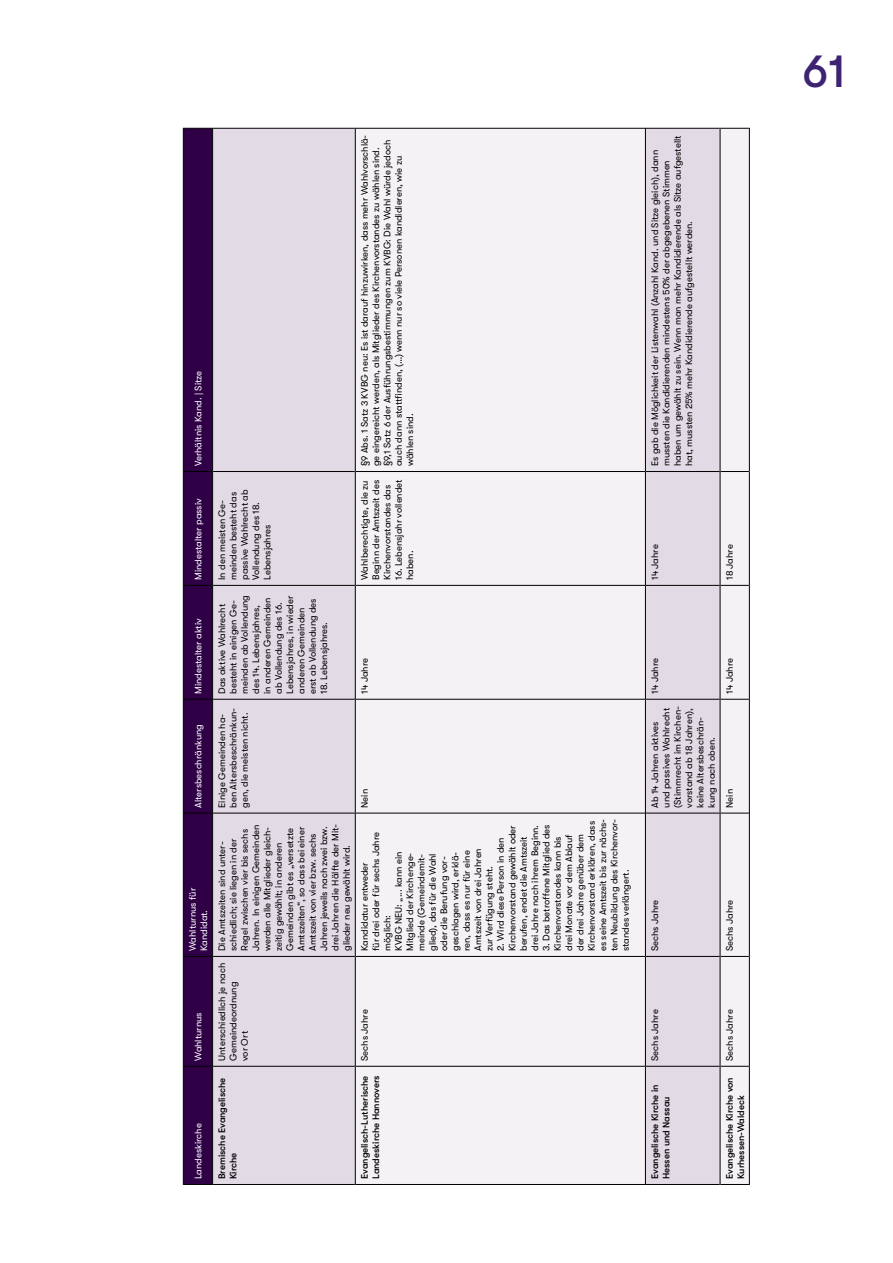
<style>
.page{position:relative;width:893px;height:1263px;background:#fff}
.page>*{position:absolute;margin:0;border:0;box-sizing:border-box;transform-origin:0 0}
.t1{font:500 45px "GT Walsheim Pro";color:#3d2371}
.t2{font:9.45px/11.4px "GT Walsheim Pro";color:#000}
.t3{font:500 9.45px/11.4px "GT Walsheim Pro";color:#000}
.t4{font:9.45px/11.4px "GT Walsheim Pro";color:#fff}
</style>
<div class="page">
<div style="left:213px;top:129px;width:142px;height:1055px;background:#e2dbe5"></div>
<svg style="left:356px;top:129px;width:393px;height:1055px;fill:#f5f2f6"></svg>
<div style="left:183px;top:128px;width:29px;height:1057px;background:#2f0046"></div>
<hr style="left:212px;top:1066px;width:1px;height:119px;background:#000">
<hr style="left:213px;top:1184px;width:142px;height:1px;background:#000">
<hr style="left:212px;top:956px;width:1px;height:110px;background:#000">
<hr style="left:213px;top:1066px;width:142px;height:1px;background:#000">
<hr style="left:212px;top:813px;width:1px;height:143px;background:#000">
<hr style="left:213px;top:956px;width:142px;height:1px;background:#000">
<hr style="left:212px;top:699px;width:1px;height:114px;background:#000">
<hr style="left:213px;top:813px;width:142px;height:1px;background:#000">
<hr style="left:212px;top:585px;width:1px;height:114px;background:#000">
<hr style="left:213px;top:699px;width:142px;height:1px;background:#000">
<hr style="left:212px;top:471px;width:1px;height:114px;background:#000">
<hr style="left:213px;top:585px;width:142px;height:1px;background:#000">
<hr style="left:212px;top:128px;width:1px;height:343px;background:#000">
<hr style="left:213px;top:471px;width:142px;height:1px;background:#000">
<hr style="left:213px;top:128px;width:142px;height:1px;background:#000">
<hr style="left:355px;top:1066px;width:1px;height:119px;background:#000">
<hr style="left:356px;top:1184px;width:289px;height:1px;background:#000">
<hr style="left:355px;top:956px;width:1px;height:110px;background:#000">
<hr style="left:356px;top:1066px;width:289px;height:1px;background:#000">
<hr style="left:355px;top:813px;width:1px;height:143px;background:#000">
<hr style="left:356px;top:956px;width:289px;height:1px;background:#000">
<hr style="left:355px;top:699px;width:1px;height:114px;background:#000">
<hr style="left:356px;top:813px;width:289px;height:1px;background:#000">
<hr style="left:355px;top:585px;width:1px;height:114px;background:#000">
<hr style="left:356px;top:699px;width:289px;height:1px;background:#000">
<hr style="left:355px;top:471px;width:1px;height:114px;background:#000">
<hr style="left:356px;top:585px;width:289px;height:1px;background:#000">
<hr style="left:355px;top:128px;width:1px;height:343px;background:#000">
<hr style="left:356px;top:471px;width:289px;height:1px;background:#000">
<hr style="left:356px;top:128px;width:289px;height:1px;background:#000">
<hr style="left:645px;top:1066px;width:1px;height:119px;background:#000">
<hr style="left:646px;top:1184px;width:74px;height:1px;background:#000">
<hr style="left:645px;top:956px;width:1px;height:110px;background:#000">
<hr style="left:646px;top:1066px;width:74px;height:1px;background:#000">
<hr style="left:645px;top:813px;width:1px;height:143px;background:#000">
<hr style="left:646px;top:956px;width:74px;height:1px;background:#000">
<hr style="left:645px;top:699px;width:1px;height:114px;background:#000">
<hr style="left:646px;top:813px;width:74px;height:1px;background:#000">
<hr style="left:645px;top:585px;width:1px;height:114px;background:#000">
<hr style="left:646px;top:699px;width:74px;height:1px;background:#000">
<hr style="left:645px;top:471px;width:1px;height:114px;background:#000">
<hr style="left:646px;top:585px;width:74px;height:1px;background:#000">
<hr style="left:645px;top:128px;width:1px;height:343px;background:#000">
<hr style="left:646px;top:471px;width:74px;height:1px;background:#000">
<hr style="left:646px;top:128px;width:74px;height:1px;background:#000">
<hr style="left:720px;top:1066px;width:1px;height:119px;background:#000">
<svg style="left:720px;top:1184px;width:29px;height:1px"></svg>
<hr style="left:720px;top:956px;width:1px;height:110px;background:#000">
<svg style="left:720px;top:1066px;width:29px;height:1px"></svg>
<hr style="left:720px;top:813px;width:1px;height:143px;background:#000">
<svg style="left:720px;top:956px;width:29px;height:1px"></svg>
<hr style="left:720px;top:699px;width:1px;height:114px;background:#000">
<svg style="left:720px;top:813px;width:29px;height:1px"></svg>
<hr style="left:720px;top:585px;width:1px;height:114px;background:#000">
<svg style="left:720px;top:699px;width:29px;height:1px"></svg>
<hr style="left:720px;top:471px;width:1px;height:114px;background:#000">
<svg style="left:720px;top:585px;width:29px;height:1px"></svg>
<hr style="left:720px;top:128px;width:1px;height:343px;background:#000">
<svg style="left:720px;top:471px;width:29px;height:1px"></svg>
<svg style="left:720px;top:128px;width:29px;height:1px"></svg>
<hr style="left:749px;top:1066px;width:1px;height:119px;background:#000">
<hr style="left:749px;top:956px;width:1px;height:110px;background:#000">
<hr style="left:749px;top:813px;width:1px;height:143px;background:#000">
<hr style="left:749px;top:699px;width:1px;height:114px;background:#000">
<hr style="left:749px;top:585px;width:1px;height:114px;background:#000">
<hr style="left:749px;top:471px;width:1px;height:114px;background:#000">
<hr style="left:749px;top:128px;width:1px;height:343px;background:#000">
<p class="t4" style="left:193px;top:466px;width:97px;rotate:-90deg">Verhältnis Kand. | Sitze</p>
<p class="t4" style="left:193px;top:580px;width:83px;rotate:-90deg">Mindestalter passiv</p>
<p class="t4" style="left:193px;top:694px;width:77px;rotate:-90deg">Mindestalter aktiv</p>
<p class="t4" style="left:193px;top:808px;width:85px;rotate:-90deg">Altersbeschränkung</p>
<p class="t4" style="left:187px;top:951px;width:65px;rotate:-90deg">Wahlturnus für<br>Kandidat.</p>
<p class="t4" style="left:193px;top:1061px;width:50px;rotate:-90deg">Wahlturnus</p>
<p class="t4" style="left:193px;top:1179px;width:57px;rotate:-90deg">Landeskirche</p>
<p class="t2" style="left:216px;top:580px;width:92px;rotate:-90deg">In den meisten Ge&shy;meinden besteht das passive Wahlrecht ab<br>Vollendung des 18.<br>Lebensjahres</p>
<p class="t2" style="left:216px;top:694px;width:100px;rotate:-90deg">Das aktive Wahlrecht besteht in einigen Ge&shy;meinden ab Vollendung des 14. Lebensjahres,<br>in anderen Gemeinden ab Vollendung des 16.<br>Lebensjahres, in wieder anderen Gemeinden erst ab Vollendung des</p>
<p class="t2" style="left:318px;top:694px;width:73px;rotate:-90deg">18. Lebensjahres.</p>
<p class="t2" style="left:216px;top:808px;width:102px;rotate:-90deg">Einige Gemeinden ha&shy;ben Altersbeschränkun&shy;gen, die meisten nicht.</p>
<p class="t2" style="left:216px;top:951px;width:129px;rotate:-90deg">Die Amtszeiten sind unter&shy;schiedlich; sie liegen in der<br>Regel zwischen vier bis sechs<br>Jahren. In einigen Gemeinden werden alle Mitglieder gleich&shy;zeitig gewählt; in anderen<br>Gemeinden gibt es „versetzte<br>Amtszeiten“, so dass bei einer<br>Amtszeit von vier bzw. sechs<br>Jahren jeweils nach zwei bzw. drei Jahren die Hälfte der Mit&shy;glieder neu gewählt wird.</p>
<p class="t2" style="left:216px;top:1061px;width:99px;rotate:-90deg">Unterschiedlich je nach<br>Gemeindeordnung<br>vor Ort</p>
<p class="t3" style="left:216px;top:1179px;width:103px;rotate:-90deg">Bremische Evangelische<br>Kirche</p>
<p class="t2" style="left:359px;top:466px;width:333px;rotate:-90deg">§9 Abs. 1 Satz 3 KVBG neu: Es ist darauf hinzuwirken, dass mehr Wahlvorschlä&shy;ge eingereicht werden, als Mitglieder des Kirchenvorstandes zu wählen sind. §9,1 Satz 6 der Ausführungsbestimmungen zum KVBG: Die Wahl würde jedoch auch dann stattfinden, (…) wenn nur so viele Personen kandidieren, wie zu wählen sind.</p>
<p class="t2" style="left:359px;top:580px;width:101px;text-align:justify;rotate:-90deg">Wahlberechtigte, die zu Beginn der Amtszeit des Kirchenvorstandes das</p>
<p class="t2" style="left:393px;top:580px;width:102px;rotate:-90deg">16. Lebensjahr vollendet haben.</p>
<p class="t2" style="left:359px;top:694px;width:37px;rotate:-90deg">14 Jahre</p>
<p class="t2" style="left:359px;top:808px;width:20px;rotate:-90deg">Nein</p>
<p class="t2" style="left:359px;top:951px;width:121px;rotate:-90deg">Kandidatur entweder<br>für drei oder für sechs Jahre möglich:<br>KVBG NEU: „... kann ein<br>Mitglied der Kirchenge&shy;meinde (Gemeindemit&shy;glied), das für die Wahl oder die Berufung vor&shy;geschlagen wird, erklä-<br>ren, dass es nur für eine<br>Amtszeit von drei Jahren<br>zur Verfügung steht.</p>
<p class="t2" style="left:495px;top:951px;width:128px;rotate:-90deg">2. Wird diese Person in den<br>Kirchenvorstand gewählt oder berufen, endet die Amtszeit drei Jahre nach ihrem Beginn.</p>
<p class="t2" style="left:540px;top:951px;width:134px;rotate:-90deg">3. Das betroffene Mitglied des<br>Kirchenvorstandes kann bis drei Monate vor dem Ablauf der drei Jahre genüber dem<br>Kirchenvorstand erklären, dass es seine Amtszeit bis zur nächs&shy;ten Neubildung des Kirchenvor&shy;standes verlängert.</p>
<p class="t2" style="left:359px;top:1061px;width:53px;rotate:-90deg">Sechs Jahre</p>
<p class="t3" style="left:359px;top:1179px;width:105px;rotate:-90deg">Evangelisch-Lutherische<br>Landeskirche Hannovers</p>
<p class="t2" style="left:649px;top:466px;width:332px;rotate:-90deg">Es gab die Möglichkeit der Listenwahl (Anzahl Kand. und Sitze gleich), dann mussten die Kandidierenden mindestens 50% der abgegebenen Stimmen haben um gewählt zu sein. Wenn man mehr Kandidierende als Sitze aufgestellt hat, mussten 25% mehr Kandidierende aufgestellt werden.</p>
<p class="t2" style="left:649px;top:580px;width:37px;rotate:-90deg">14 Jahre</p>
<p class="t2" style="left:724px;top:580px;width:37px;rotate:-90deg">18 Jahre</p>
<p class="t2" style="left:649px;top:694px;width:37px;rotate:-90deg">14 Jahre</p>
<p class="t2" style="left:649px;top:808px;width:103px;rotate:-90deg">Ab 14 Jahren aktives und passives Wahlrecht (Stimmrecht im Kirchen&shy;vorstand ab 18 Jahren), keine Altersbeschrän&shy;kung nach oben.</p>
<p class="t2" style="left:724px;top:694px;width:37px;rotate:-90deg">14 Jahre</p>
<p class="t2" style="left:724px;top:808px;width:20px;rotate:-90deg">Nein</p>
<p class="t2" style="left:649px;top:951px;width:53px;rotate:-90deg">Sechs Jahre</p>
<p class="t2" style="left:649px;top:1061px;width:53px;rotate:-90deg">Sechs Jahre</p>
<p class="t3" style="left:649px;top:1179px;width:96px;rotate:-90deg">Evangelische Kirche in<br>Hessen und Nassau</p>
<p class="t2" style="left:724px;top:951px;width:53px;rotate:-90deg">Sechs Jahre</p>
<p class="t2" style="left:724px;top:1061px;width:53px;rotate:-90deg">Sechs Jahre</p>
<p class="t3" style="left:724px;top:1179px;width:103px;rotate:-90deg">Evangelische Kirche von<br>Kurhessen-Waldeck</p>
<h1 class="t1" style="left:802px;top:46px;width:45px">61</h1>
</div>
